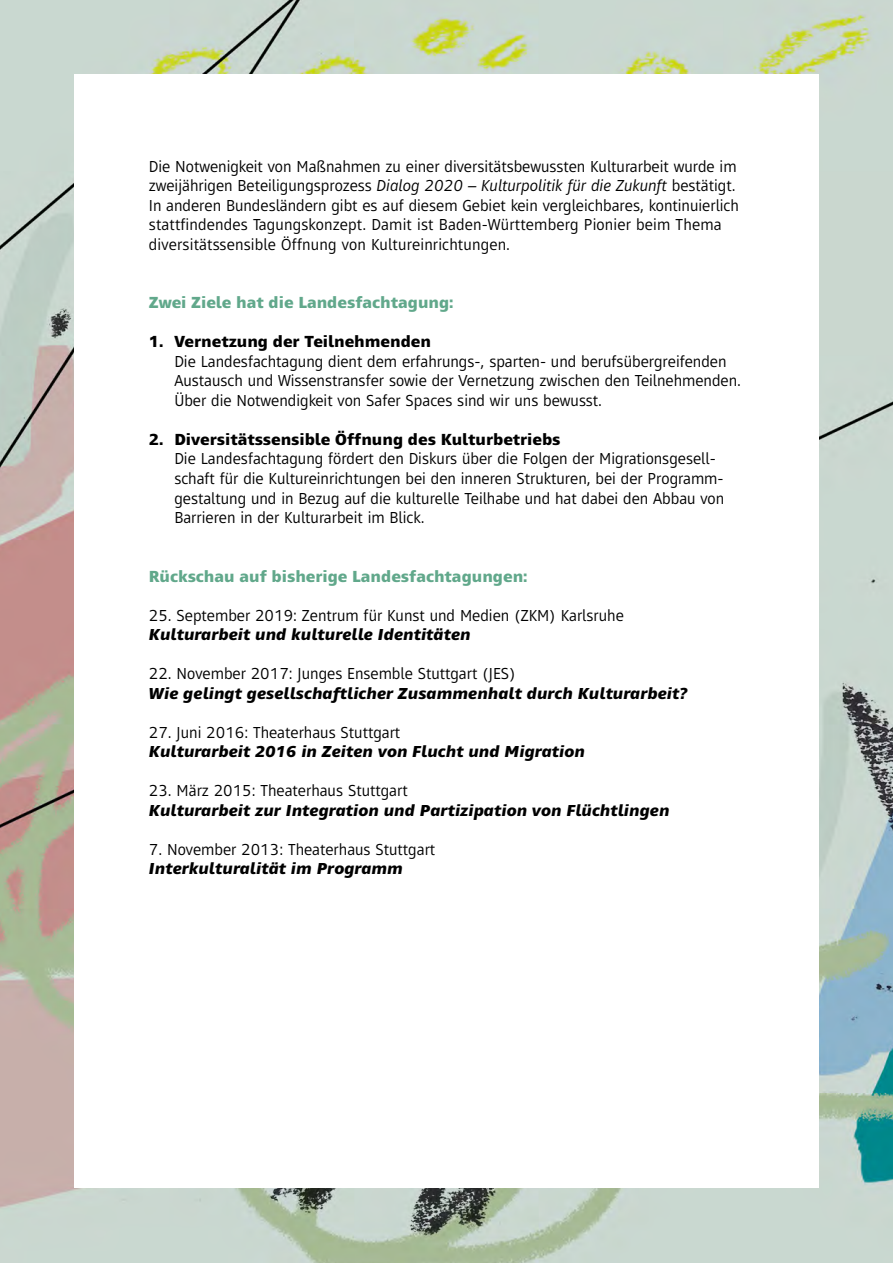
<style>
.page{position:relative;width:893px;height:1263px;background:#fff}
.page>*{position:absolute;margin:0;border:0;box-sizing:border-box;transform-origin:0 0}
.t1{font:16.5px/19.5px "Mayberry Pro";color:#000}
.t2{font:italic 800 16.5px "Mayberry Pro";color:#000}
.t3{font:800 16.5px "Mayberry Pro";color:#000}
.t4{font:800 16.5px "Mayberry Pro";color:#61a88b}
.s1{font-style:italic}
</style>
<div class="page">
<img style="left:0;top:0;width:893px;height:1263px">
<div style="left:74px;top:74px;width:745px;height:1113px;background:#fff"></div>
<p class="t1" style="left:149px;top:156px;width:592px">Die Notwenigkeit von Maßnahmen zu einer diversitätsbewussten Kulturarbeit wurde im zweijährigen Beteiligungsprozess <span class="s1">Dialog 2020 – Kulturpolitik für die Zukunft</span> bestätigt.<br>In anderen Bundesländern gibt es auf diesem Gebiet kein vergleichbares, kontinuierlich stattfindendes Tagungskonzept. Damit ist Baden-Württemberg Pionier beim Thema diversitätssensible Öffnung von Kultureinrichtungen.</p>
<p class="t4" style="left:149px;top:292px;width:306px">Zwei Ziele hat die Landesfachtagung:</p>
<p class="t3" style="left:149px;top:331px;width:284px">1. Vernetzung der Teilnehmenden</p>
<p class="t1" style="left:174px;top:351px;width:568px">Die Landesfachtagung dient dem erfahrungs-, sparten- und berufsübergreifenden<br>Austausch und Wissenstransfer sowie der Vernetzung zwischen den Teilnehmenden.<br>Über die Notwendigkeit von Safer Spaces sind wir uns bewusst.</p>
<p class="t3" style="left:149px;top:428px;width:413px">2. Diversitätssensible Öffnung des Kulturbetriebs</p>
<p class="t1" style="left:174px;top:448px;width:551px">Die Landesfachtagung fördert den Diskurs über die Folgen der Migrationsgesell&shy;schaft für die Kultureinrichtungen bei den inneren Strukturen, bei der Programm&shy;gestaltung und in Bezug auf die kulturelle Teilhabe und hat dabei den Abbau von Barrieren in der Kulturarbeit im Blick.</p>
<p class="t4" style="left:149px;top:565px;width:380px">Rückschau auf bisherige Landesfachtagungen:</p>
<p class="t1" style="left:149px;top:604px;width:477px">25. September 2019: Zentrum für Kunst und Medien (ZKM) Karlsruhe</p>
<p class="t2" style="left:149px;top:623px;width:323px">Kulturarbeit und kulturelle Identitäten</p>
<p class="t1" style="left:149px;top:663px;width:368px">22. November 2017: Junges Ensemble Stuttgart (JES)</p>
<p class="t2" style="left:149px;top:682px;width:540px">Wie gelingt gesellschaftlicher Zusammenhalt durch Kulturarbeit?</p>
<p class="t1" style="left:149px;top:721px;width:253px">27. Juni 2016: Theaterhaus Stuttgart</p>
<p class="t2" style="left:149px;top:740px;width:438px">Kulturarbeit 2016 in Zeiten von Flucht und Migration</p>
<p class="t1" style="left:149px;top:780px;width:260px">23. März 2015: Theaterhaus Stuttgart</p>
<p class="t2" style="left:149px;top:799px;width:522px">Kulturarbeit zur Integration und Partizipation von Flüchtlingen</p>
<p class="t1" style="left:149px;top:838px;width:288px">7. November 2013: Theaterhaus Stuttgart</p>
<p class="t2" style="left:149px;top:857px;width:256px">Interkulturalität im Programm</p>
</div>
